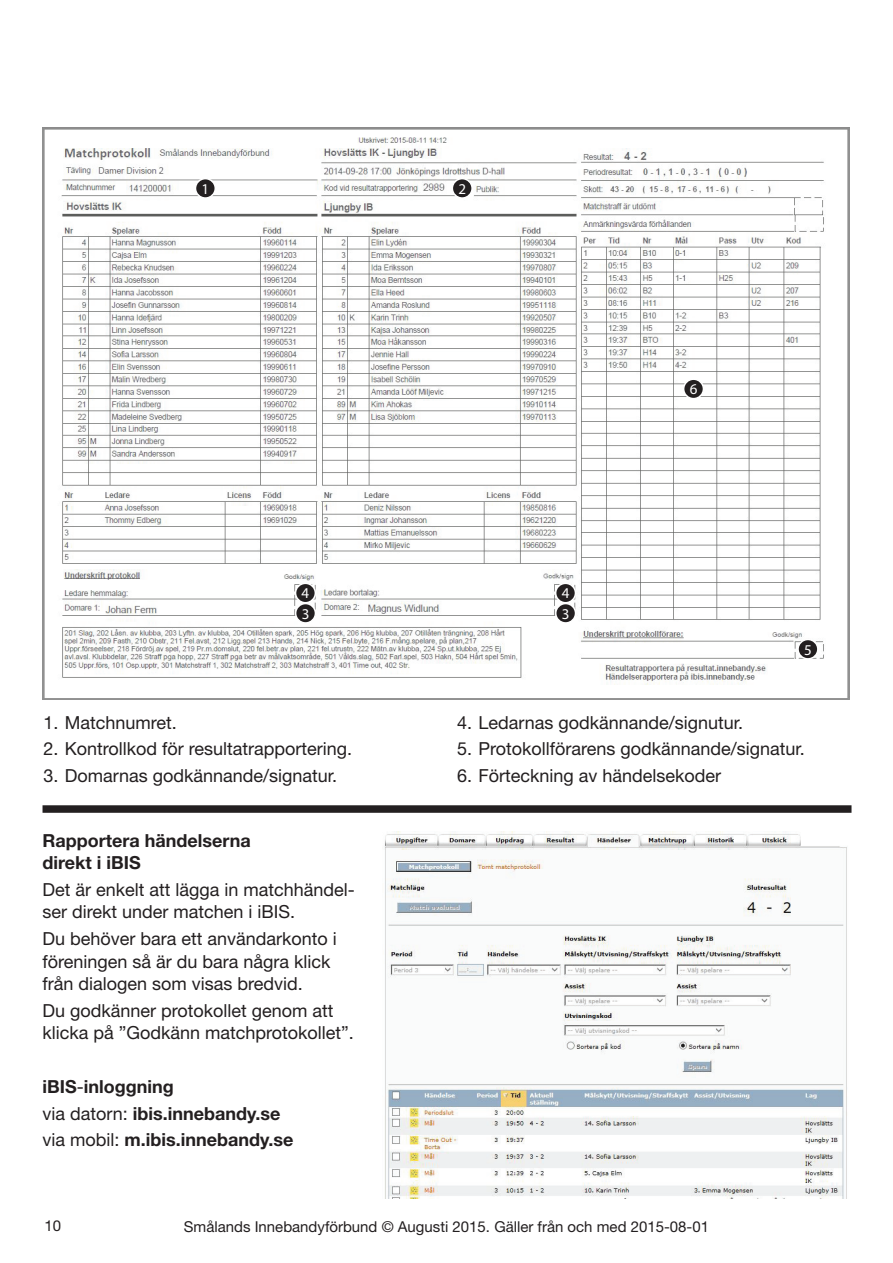
<style>
.page{position:relative;width:893px;height:1263px;background:#fff}
.page>*{position:absolute;margin:0;border:0;box-sizing:border-box;transform-origin:0 0}
.t1{font:18px/22.5px "Helvetica Neue";color:#231f20}
.t2{font:700 18px/26.7px "Helvetica Neue";color:#231f20}
.t3{font:15px "Helvetica Neue";color:#231f20}
.t4{font:15px "Myriad Pro";color:#fff}
.s1{font-weight:400}
</style>
<div class="page">
<img style="left:43px;top:128px;width:807px;height:572px">
<div style="left:195px;top:179px;width:20px;height:19px;background:#231f20;border-radius:50%"></div>
<div style="left:195px;top:178px;width:21px;height:21px;border:2px solid #fff;border-radius:50%"></div>
<div style="left:452px;top:179px;width:20px;height:19px;background:#231f20;border-radius:50%"></div>
<div style="left:452px;top:178px;width:21px;height:21px;border:2px solid #fff;border-radius:50%"></div>
<div style="left:296px;top:603px;width:19px;height:20px;background:#231f20;border-radius:50%"></div>
<div style="left:295px;top:603px;width:21px;height:21px;border:2px solid #fff;border-radius:50%"></div>
<div style="left:556px;top:603px;width:19px;height:20px;background:#231f20;border-radius:50%"></div>
<div style="left:555px;top:603px;width:21px;height:21px;border:2px solid #fff;border-radius:50%"></div>
<div style="left:296px;top:583px;width:19px;height:20px;background:#231f20;border-radius:50%"></div>
<div style="left:295px;top:583px;width:21px;height:20px;border:2px solid #fff;border-radius:50%"></div>
<div style="left:556px;top:583px;width:19px;height:20px;background:#231f20;border-radius:50%"></div>
<div style="left:555px;top:583px;width:21px;height:20px;border:2px solid #fff;border-radius:50%"></div>
<div style="left:798px;top:639px;width:20px;height:20px;background:#231f20;border-radius:50%"></div>
<div style="left:797px;top:639px;width:22px;height:21px;border:2px solid #fff;border-radius:50%"></div>
<div style="left:684px;top:379px;width:19px;height:20px;background:#231f20;border-radius:50%"></div>
<div style="left:683px;top:378px;width:21px;height:21px;border:2px solid #fff;border-radius:50%"></div>
<img style="left:384px;top:831px;width:463px;height:368px">
<div style="left:43px;top:805px;width:808px;height:8px;background:#231f20"></div>
<p class="t4" style="left:202px;top:179px;width:9px">1</p>
<p class="t4" style="left:458px;top:179px;width:9px">2</p>
<p class="t4" style="left:302px;top:584px;width:9px">4</p>
<p class="t4" style="left:562px;top:584px;width:9px">4</p>
<p class="t4" style="left:302px;top:604px;width:9px">3</p>
<p class="t4" style="left:562px;top:604px;width:9px">3</p>
<p class="t4" style="left:690px;top:380px;width:9px">6</p>
<p class="t4" style="left:804px;top:640px;width:9px">5</p>
<p class="t1" style="left:44px;top:711px;width:135px">1. Matchnumret.</p>
<p class="t1" style="left:44px;top:737px;width:310px">2. Kontrollkod för resultatrapportering.</p>
<p class="t1" style="left:44px;top:764px;width:295px">3. Domarnas godkännande/signatur.</p>
<p class="t2" style="left:43px;top:828px;width:210px;line-height:22.5px">Rapportera händelserna direkt i iBIS</p>
<p class="t1" style="left:43px;top:878px;width:314px">Det är enkelt att lägga in matchhändel&shy;ser direkt under matchen i iBIS.</p>
<p class="t1" style="left:43px;top:927px;width:296px">Du behöver bara ett användarkonto i föreningen så är du bara några klick från dialogen som visas bredvid.</p>
<p class="t1" style="left:43px;top:999px;width:313px">Du godkänner protokollet genom att klicka på ”Godkänn matchprotokollet”.</p>
<p class="t2" style="left:43px;top:1072px;width:252px">iBIS<span class="s1">-</span>inloggning<br><span class="s1">via datorn:</span> ibis.innebandy.se <span class="s1">via mobil:</span> m.ibis.innebandy.se</p>
<p class="t1" style="left:457px;top:711px;width:288px">4. Ledarnas godkännande/signutur.</p>
<p class="t1" style="left:457px;top:737px;width:349px">5. Protokollförarens godkännande/signatur.</p>
<p class="t1" style="left:457px;top:764px;width:265px">6. Förteckning av händelsekoder</p>
<p class="t3" style="left:45px;top:1216px;width:18px">10</p>
<p class="t3" style="left:184px;top:1218px;width:527px">Smålands Innebandyförbund © Augusti 2015. Gäller från och med 2015-08-01</p>
</div>
